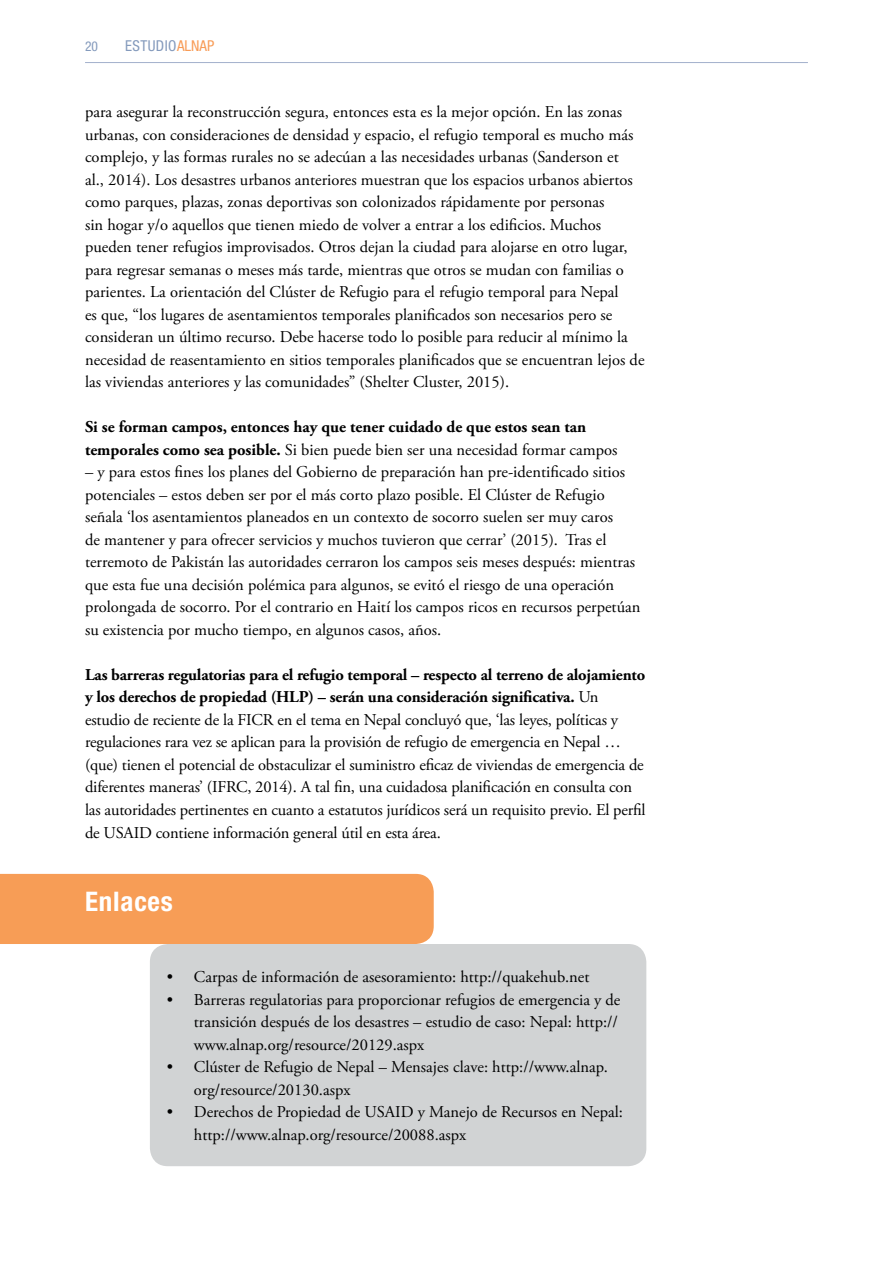
<style>
.page{position:relative;width:893px;height:1263px;background:#fff}
.page>*{position:absolute;margin:0;border:0;box-sizing:border-box;transform-origin:0 0}
.t1{font:700 condensed 27px "Helvetica Neue LT Std";letter-spacing:.03em;color:#fff}
.t2{font:16.5px/22.5px "Adobe Garamond Pro";color:#000}
.t3{font:700 16.5px/22.5px "Adobe Garamond Pro";color:#000}
.t4{font:condensed 15px "Helvetica Neue LT Std";letter-spacing:.03em;color:#849abc}
.t5{font:condensed 13.5px "Helvetica Neue LT Std";color:#849abc}
.s1{color:#f89c57}
.s2{font-weight:400}
.s3{font-weight:700}
</style>
<div class="page">
<hr style="left:85px;top:62px;width:723px;height:1px;background:#a3b1cc">
<div style="left:0;top:874px;width:434px;height:70px;background:#f79d56"></div>
<div style="left:150px;top:944px;width:496px;height:222px;background:#d1d3d4;border-radius:18px"></div>
<p class="t5" style="left:85px;top:39px;width:14px">20</p>
<p class="t4" style="left:125px;top:37px;width:91px">ESTUDIO<span class="s1">ALNAP</span></p>
<p class="t2" style="left:85px;top:101px;width:561px">para asegurar la reconstrucción segura, entonces esta es la mejor opción. En las zonas urbanas, con consideraciones de densidad y espacio, el refugio temporal es mucho más complejo, y las formas rurales no se adecúan a las necesidades urbanas (Sanderson et<br>al., 2014). Los desastres urbanos anteriores muestran que los espacios urbanos abiertos como parques, plazas, zonas deportivas son colonizados rápidamente por personas<br>sin hogar y/o aquellos que tienen miedo de volver a entrar a los edificios. Muchos pueden tener refugios improvisados. Otros dejan la ciudad para alojarse en otro lugar, para regresar semanas o meses más tarde, mientras que otros se mudan con familias o parientes. La orientación del Clúster de Refugio para el refugio temporal para Nepal<br>es que, “los lugares de asentamientos temporales planificados son necesarios pero se consideran un último recurso. Debe hacerse todo lo posible para reducir al mínimo la necesidad de reasentamiento en sitios temporales planificados que se encuentran lejos de las viviendas anteriores y las comunidades” (Shelter Cluster, 2015).</p>
<p class="t3" style="left:85px;top:416px;width:534px">Si se forman campos, entonces hay que tener cuidado de que estos sean tan temporales como sea posible. <span class="s2">Si bien puede bien ser una necesidad formar campos</span></p>
<p class="t2" style="left:85px;top:461px;width:557px">– y para estos fines los planes del Gobierno de preparación han pre-identificado sitios potenciales – estos deben ser por el más corto plazo posible. El Clúster de Refugio señala ‘los asentamientos planeados en un contexto de socorro suelen ser muy caros<br>de mantener y para ofrecer servicios y muchos tuvieron que cerrar’ (2015). Tras el terremoto de Pakistán las autoridades cerraron los campos seis meses después: mientras que esta fue una decisión polémica para algunos, se evitó el riesgo de una operación prolongada de socorro. Por el contrario en Haití los campos ricos en recursos perpetúan su existencia por mucho tiempo, en algunos casos, años.</p>
<p class="t2" style="left:85px;top:664px;width:562px"><span class="s3">Las barreras regulatorias para el refugio temporal – respecto al terreno de alojamiento y los derechos de propiedad (HLP) – serán una consideración significativa.</span> Un estudio de reciente de la FICR en el tema en Nepal concluyó que, ‘las leyes, políticas y regulaciones rara vez se aplican para la provisión de refugio de emergencia en Nepal … (que) tienen el potencial de obstaculizar el suministro eficaz de viviendas de emergencia de diferentes maneras’ (IFRC, 2014). A tal fin, una cuidadosa planificación en consulta con las autoridades pertinentes en cuanto a estatutos jurídicos será un requisito previo. El perfil de USAID contiene información general útil en esta área.</p>
<h1 class="t1" style="left:85px;top:885px;width:89px">Enlaces</h1>
<p class="t2" style="left:167px;top:966px;width:424px">• Carpas de información de asesoramiento: http://quakehub.net</p>
<p class="t2" style="left:194px;top:989px;width:428px;text-indent:-27px">• Barreras regulatorias para proporcionar refugios de emergencia y de transición después de los desastres – estudio de caso: Nepal: http:// www.alnap.org/resource/20129.aspx</p>
<p class="t2" style="left:194px;top:1056px;width:416px;text-indent:-27px">• Clúster de Refugio de Nepal – Mensajes clave: http://www.alnap. org/resource/20130.aspx</p>
<p class="t2" style="left:194px;top:1101px;width:431px;text-indent:-27px">• Derechos de Propiedad de USAID y Manejo de Recursos en Nepal: http://www.alnap.org/resource/20088.aspx</p>
</div>
